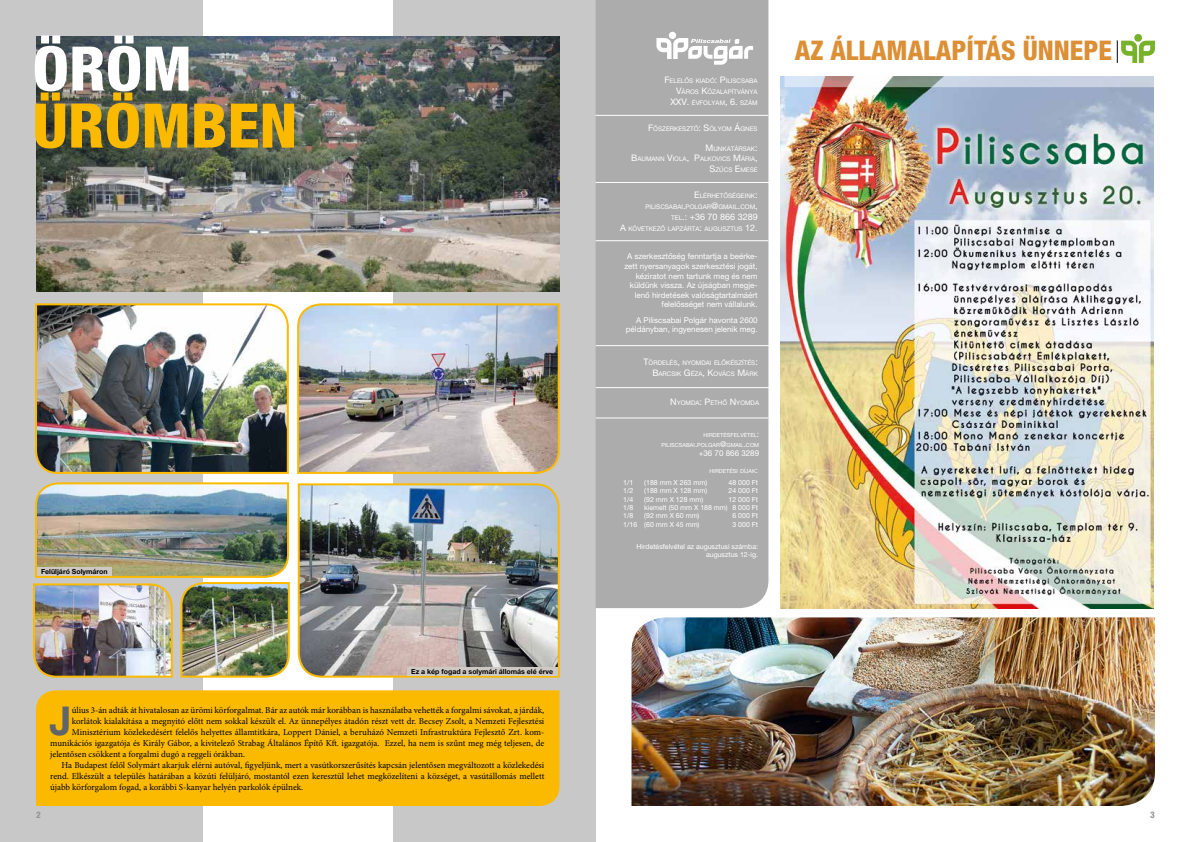
<style>
.page{position:relative;width:1191px;height:842px;background:#fff}
.page>*{position:absolute;margin:0;border:0;box-sizing:border-box;transform-origin:0 0}
.t1{font:800 condensed 61.5px "Helvetica Neue LT Pro";color:#fbba00;scale:1.04 1}
.t2{font:800 condensed 61.5px "Helvetica Neue LT Pro";color:#fff;scale:1.04 1}
.t3{font:700 39.8px "Helvetica Neue LT Pro";color:#61656b}
.t4{font:800 condensed 27.1px "Helvetica Neue LT Pro";color:#dc8f34}
.t5{font:9px "Minion Pro";color:#000}
.t6{font:9px "Helvetica Neue LT Pro";color:#fff}
.t7{font:800 condensed 9px "Helvetica Neue LT Pro";color:#98989b}
.t8{font:8px/9.6px "Helvetica Neue LT Pro";color:#fff;text-align:right}
.t9{font:8px "Helvetica Neue LT Pro";color:#fff}
.t10{font:7px/8.4px "Helvetica Neue LT Pro";color:#fff;text-align:right}
.t11{font:700 7px "Helvetica Neue LT Pro";color:#000}
.t12{font:6.3px/10.8px "Helvetica Neue LT Pro";color:#fff;text-align:right}
.t13{font:5.6px/9.6px "Helvetica Neue LT Pro";color:#fff;text-align:right}
.s1{font-size:9px}
.s2{font-size:6.3px}
.s3{font-size:8px}
</style>
<div class="page">
<img style="left:780px;top:77px;width:373px;height:531px">
<div style="left:0;top:0;width:203px;height:842px;background:#c8c8c8"></div>
<div style="left:392px;top:0;width:203px;height:842px;background:#c8c8c8"></div>
<div style="left:36px;top:690px;width:523px;height:116px;background:#fbba00"></div>
<svg style="left:784px;top:34px;width:371px;height:53px"></svg>
<div style="left:595px;top:0;width:173px;height:608px;background:#acacac"></div>
<div style="left:669px;top:32px;width:7px;height:7px;background:#fff;border-radius:50%"></div>
<svg style="left:656px;top:38px;width:97px;height:27px"></svg>
<hr style="left:595px;top:115px;width:173px;height:1px;background:#fff">
<hr style="left:595px;top:182px;width:174px;height:1px;background:#fff">
<hr style="left:595px;top:387px;width:179px;height:1px;background:#fff">
<hr style="left:595px;top:345px;width:174px;height:1px;background:#fff">
<hr style="left:595px;top:240px;width:173px;height:1px;background:#fff">
<hr style="left:595px;top:417px;width:173px;height:1px;background:#fff">
<img style="left:36px;top:36px;width:523px;height:255px">
<img style="left:35px;top:303px;width:254px;height:171px">
<img style="left:297px;top:482px;width:263px;height:197px">
<img style="left:297px;top:302px;width:263px;height:173px">
<img style="left:33px;top:482px;width:257px;height:196px">
<img style="left:631px;top:617px;width:524px;height:189px">
<div style="left:407px;top:667px;width:151px;height:9px;background:#cecac3"></div>
<div style="left:37px;top:567px;width:74px;height:9px;background:#cecac3"></div>
<h1 class="t2" style="left:32px;top:31px;width:155px">ÖRÖM</h1>
<h1 class="t1" style="left:32px;top:88px;width:256px">ÜRÖMBEN</h1>
<p class="t11" style="left:41px;top:567px;width:68px">Felüljáró Solymáron</p>
<p class="t11" style="left:411px;top:667px;width:143px">Ez a kép fogad a solymári állomás elé érve</p>
<p class="t7" style="left:36px;top:810px;width:6px">2</p>
<h2 class="t3" style="left:50px;top:696px;width:24px">J</h2>
<p class="t5" style="left:72px;top:704px;width:474px">úlius 3-án adták át hivatalosan az ürömi körforgalmat. Bár az autók már korábban is használatba vehették a forgalmi sávokat, a járdák,</p>
<p class="t5" style="left:72px;top:715px;width:474px">korlátok kialakítása a megnyitó előtt nem sokkal készült el. Az ünnepélyes átadón részt vett dr. Becsey Zsolt, a Nemzeti Fejlesztési</p>
<p class="t5" style="left:72px;top:726px;width:474px">Minisztérium közlekedésért felelős helyettes államtitkára, Loppert Dániel, a beruházó Nemzeti Infrastruktúra Fejlesztő Zrt. kom-</p>
<p class="t5" style="left:50px;top:737px;width:495px">munikációs igazgatója és Király Gábor, a kivitelező Strabag Általános Építő Kft. igazgatója. Ezzel, ha nem is szűnt meg még teljesen, de</p>
<p class="t5" style="left:50px;top:748px;width:196px">jelentősen csökkent a forgalmi dugó a reggeli órákban.</p>
<p class="t5" style="left:62px;top:759px;width:484px">Ha Budapest felől Solymárt akarjuk elérni autóval, figyeljünk, mert a vasútkorszerűsítés kapcsán jelentősen megváltozott a közlekedési</p>
<p class="t5" style="left:50px;top:770px;width:496px">rend. Elkészült a település határában a közúti felüljáró, mostantól ezen keresztül lehet megközelíteni a községet, a vasútállomás mellett</p>
<p class="t5" style="left:50px;top:781px;width:255px">újabb körforgalom fogad, a korábbi S-kanyar helyén parkolók épülnek.</p>
<p class="t12" style="left:664px;top:75px;width:95px"><span class="s1">F</span>ELELŐS KIADÓ<span class="s1">: P</span>ILISCSABA<br><span class="s1">V</span>ÁROS <span class="s1">K</span>ÖZALAPÍTVÁNYA<br><span class="s1">XXV.</span> ÉVFOLYAM<span class="s1">, 6.</span> SZÁM</p>
<p class="t12" style="left:648px;top:123px;width:111px"><span class="s1">F</span>ŐSZERKESZTŐ<span class="s1">: S</span>ÓLYOM <span class="s1">Á</span>GNES</p>
<p class="t12" style="left:631px;top:143px;width:128px"><span class="s1">M</span> UNKATÁRSAK<span class="s1">:<br>B</span>AUMANN <span class="s1">V</span>IOLA<span class="s1">, P</span>ALKOVICS <span class="s1">M</span>ÁRIA<span class="s1">,<br>S</span>ZŰCS <span class="s1">E</span>MESE</p>
<p class="t12" style="left:645px;top:191px;width:114px"><span class="s1">E</span>LÉRHETŐSÉGEINK<span class="s1">:<br></span>PILISCSABAI<span class="s1">.</span>POLGAR<span class="s1">@</span>GMAIL<span class="s1">.</span>COM<span class="s1">,</span></p>
<p class="t6" style="left:671px;top:211px;width:88px"><span class="s2">TEL</span>.: +36 70 866 3289</p>
<p class="t12" style="left:620px;top:223px;width:139px"><span class="s1">A</span> KÖVETKEZŐ LAPZÁRTA<span class="s1">:</span> AUGUSZTUS <span class="s1">12.</span></p>
<p class="t8" style="left:624px;top:252px;width:135px">A szerkesztőség fenntartja a beérke&shy;zett nyersanyagok szerkesztési jogát, kéziratot nem tartunk meg és nem küldünk vissza. Az újságban megje&shy;lenő hirdetések valóságtartalmáért felelősséget nem vállalunk.</p>
<p class="t8" style="left:626px;top:315px;width:133px">A Piliscsabai Polgár havonta 2600 példányban, ingyenesen jelenik meg.</p>
<p class="t12" style="left:643px;top:357px;width:116px"><span class="s1">T</span>ÖRDELÉS<span class="s1">,</span> NYOMDAI ELŐKÉSZÍTÉS<span class="s1">:<br>B</span>ARCSIK <span class="s1">G</span>ÉZA<span class="s1">, K</span>OVÁCS <span class="s1">M</span> ÁRK</p>
<p class="t12" style="left:670px;top:397px;width:90px"><span class="s1">N</span>YOMDA<span class="s1">: P</span>ETHŐ <span class="s1">N</span>YOMDA</p>
<p class="t13" style="left:661px;top:430px;width:99px">HIRDETÉSFELVÉTEL<span class="s3">:<br></span>PILISCSABAI<span class="s3">.</span>POLGAR<span class="s3">@</span>GMAIL<span class="s3">.</span>COM</p>
<p class="t9" style="left:698px;top:448px;width:62px">+36 70 866 3289</p>
<p class="t13" style="left:709px;top:467px;width:50px">HIRDETÉSI DÍJAK<span class="s3">:</span></p>
<p class="t10" style="left:623px;top:478px;width:12px">1/1</p>
<p class="t10" style="left:644px;top:478px;width:64px">(188 mm X 263 mm)</p>
<p class="t10" style="left:728px;top:478px;width:31px">48 000 Ft</p>
<p class="t10" style="left:623px;top:486px;width:12px">1/2</p>
<p class="t10" style="left:644px;top:486px;width:64px">(188 mm X 128 mm)</p>
<p class="t10" style="left:728px;top:486px;width:31px">24 000 Ft</p>
<p class="t10" style="left:623px;top:495px;width:12px">1/4</p>
<p class="t10" style="left:644px;top:495px;width:61px">(92 mm X 128 mm)</p>
<p class="t10" style="left:728px;top:495px;width:31px">12 000 Ft</p>
<p class="t10" style="left:623px;top:503px;width:12px">1/8</p>
<p class="t10" style="left:644px;top:503px;width:115px">kiemelt (50 mm X 188 mm) 8 000 Ft</p>
<p class="t10" style="left:623px;top:511px;width:12px">1/8</p>
<p class="t10" style="left:644px;top:511px;width:57px">(92 mm X 60 mm)</p>
<p class="t10" style="left:732px;top:511px;width:27px">6 000 Ft</p>
<p class="t10" style="left:623px;top:520px;width:78px">1/16 (60 mm X 45 mm)</p>
<p class="t10" style="left:732px;top:520px;width:27px">3 000 Ft</p>
<p class="t10" style="left:636px;top:542px;width:123px">Hirdetésfelvétel az augusztusi számba: augusztus 12-ig.</p>
<h3 class="t4" style="left:794px;top:34px;width:319px">AZ ÁLLAMALAPÍTÁS ÜNNEPE</h3>
<p class="t7" style="left:1150px;top:810px;width:6px">3</p>
</div>
